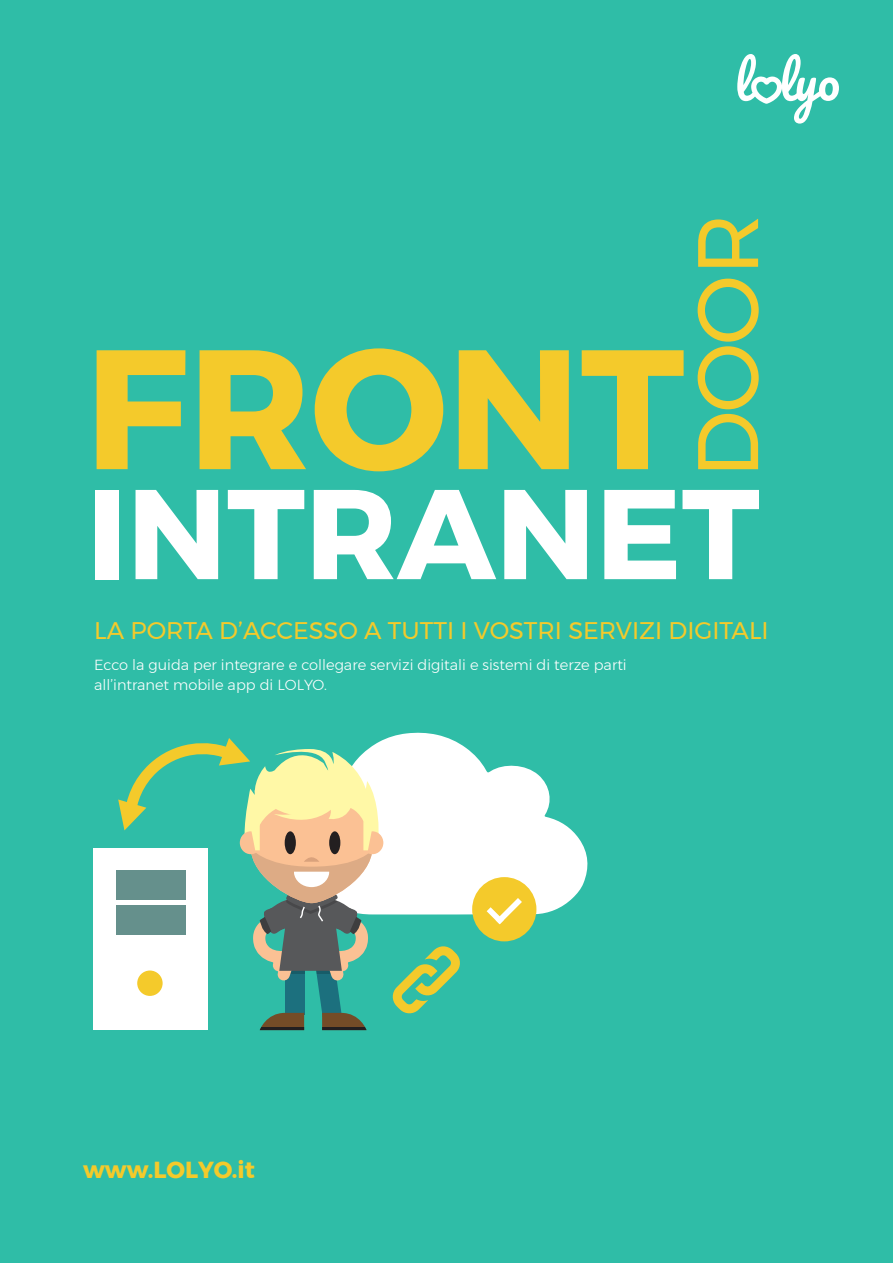
<style>
.page{position:relative;width:893px;height:1263px;background:#2fbda7}
.page>*{position:absolute;margin:0;border:0;box-sizing:border-box;transform-origin:0 0}
.t1{font:700 169.65px "Montserrat";color:#f4ca2b}
.t2{font:700 127.35px "Montserrat";color:#fff}
.t3{font:85.65px "Montserrat";color:#f4ca2b}
.t4{font:24px "Montserrat";color:#f4ca2b}
.t5{font:700 23.1px "Montserrat";color:#f4ca2b}
.t6{font:300 14.55px/20.5px "Montserrat";color:#fff}
</style>
<div class="page">
<svg style="left:380px;top:732px;width:208px;height:183px;fill:#fff"></svg>
<div style="left:361px;top:831px;width:22px;height:23px;background:#fbc194;border-radius:50%"></div>
<div style="left:94px;top:849px;width:114px;height:181px;background:#fff"></div>
<div style="left:116px;top:870px;width:70px;height:30px;background:#65908c"></div>
<div style="left:116px;top:905px;width:70px;height:29px;background:#65908c"></div>
<svg style="left:392px;top:946px;width:68px;height:68px"></svg>
<div style="left:472px;top:877px;width:64px;height:64px;background:#f4ca2b;border-radius:50%"></div>
<svg style="left:487px;top:898px;width:35px;height:26px"></svg>
<svg style="left:118px;top:738px;width:262px;height:292px"></svg>
<svg style="left:737px;top:54px;width:102px;height:70px"></svg>
<h1 class="t1" style="left:85px;top:273px;width:601px">FRONT</h1>
<h3 class="t3" style="left:662px;top:478px;width:266px;rotate:-90deg">DOOR</h3>
<h2 class="t2" style="left:86px;top:432px;width:675px">INTRANET</h2>
<h3 class="t4" style="left:94px;top:612px;width:676px">LA PORTA D’ACCESSO A TUTTI I VOSTRI SERVIZI DIGITALI</h3>
<p class="t6" style="left:94px;top:654px;width:534px">Ecco la guida per integrare e collegare servizi digitali e sistemi di terze parti all’intranet mobile app di LOLYO.</p>
<h3 class="t5" style="left:83px;top:1151px;width:173px">www.LOLYO.it</h3>
</div>
